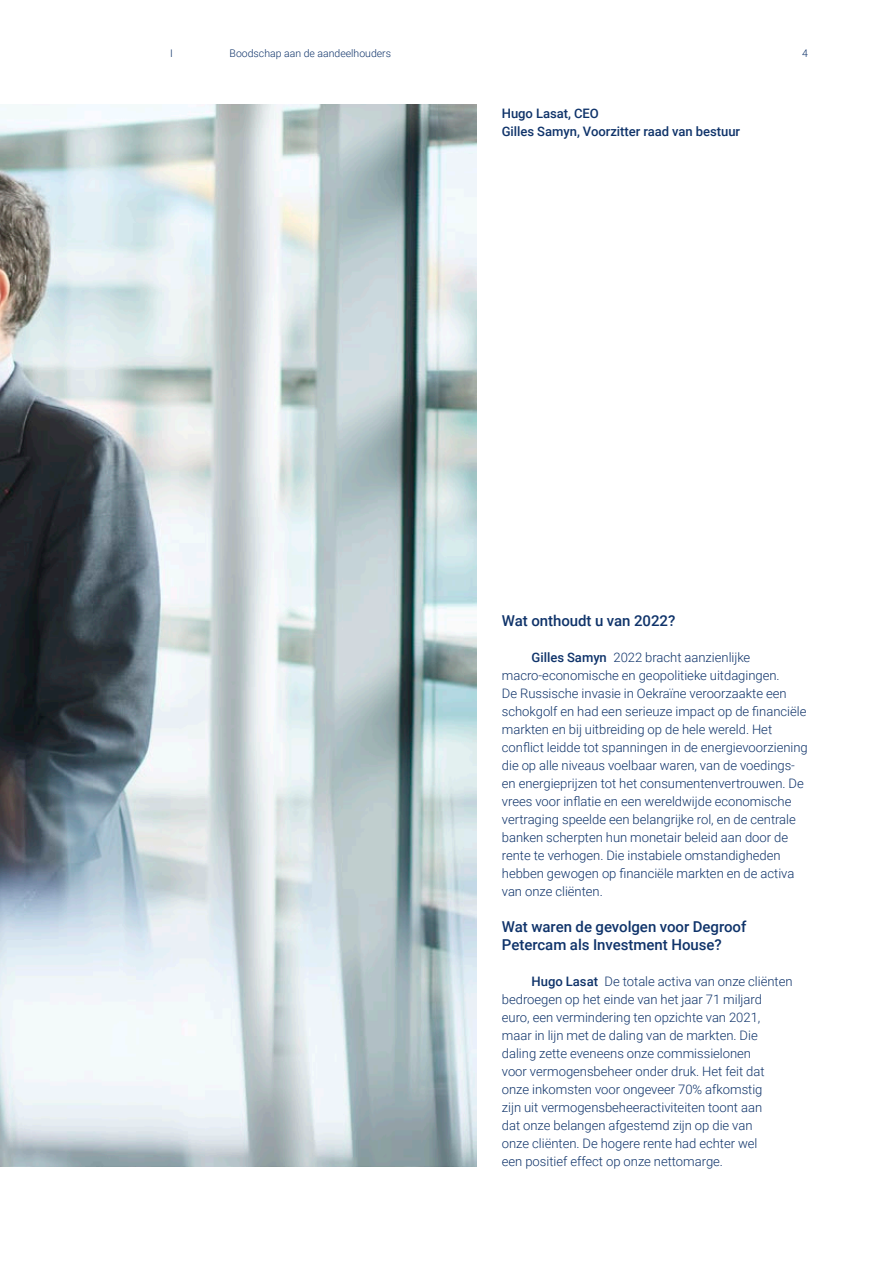
<style>
.page{position:relative;width:893px;height:1263px;background:#fff}
.page>*{position:absolute;margin:0;border:0;box-sizing:border-box;transform-origin:0 0}
.t1{font:500 15px/18px "Roboto";color:#0f336a}
.t2{font:300 13.05px/18px "Roboto";color:#0f336a}
.t3{font:500 13.05px/18px "Roboto";letter-spacing:-.005em;color:#0f336a}
.t4{font:300 10.5px "Roboto";color:#0f336a}
.s1{font-weight:500}
</style>
<div class="page">
<img style="left:0;top:104px;width:476px;height:1062px">
<p class="t4" style="left:170px;top:46px;width:4px">I</p>
<p class="t4" style="left:230px;top:46px;width:163px">Boodschap aan de aandeelhouders</p>
<p class="t4" style="left:802px;top:46px;width:7px">4</p>
<p class="t3" style="left:502px;top:104px;width:240px">Hugo Lasat, CEO<br>Gilles Samyn, Voorzitter raad van bestuur</p>
<p class="t1" style="left:502px;top:611px;width:175px">Wat onthoudt u van 2022?</p>
<p class="t2" style="left:502px;top:648px;width:307px;text-indent:30px"><span class="s1">Gilles Samyn</span> 2022 bracht aanzienlijke macro-economische en geopolitieke uitdagingen.<br>De Russische invasie in Oekraïne veroorzaakte een schokgolf en had een serieuze impact op de financiële markten en bij uitbreiding op de hele wereld. Het conflict leidde tot spanningen in de energievoorziening die op alle niveaus voelbaar waren, van de voedings&shy;en energieprijzen tot het consumentenvertrouwen. De vrees voor inflatie en een wereldwijde economische vertraging speelde een belangrijke rol, en de centrale banken scherpten hun monetair beleid aan door de rente te verhogen. Die instabiele omstandigheden hebben gewogen op financiële markten en de activa van onze cliënten.</p>
<p class="t1" style="left:502px;top:917px;width:246px">Wat waren de gevolgen voor Degroof<br>Petercam als Investment House?</p>
<p class="t2" style="left:502px;top:972px;width:292px;text-indent:30px"><span class="s1">Hugo Lasat</span> De totale activa van onze cliënten bedroegen op het einde van het jaar 71 miljard euro, een vermindering ten opzichte van 2021, maar in lijn met de daling van de markten. Die daling zette eveneens onze commissielonen<br>voor vermogensbeheer onder druk. Het feit dat onze inkomsten voor ongeveer 70% afkomstig<br>zijn uit vermogensbeheeractiviteiten toont aan<br>dat onze belangen afgestemd zijn op die van<br>onze cliënten. De hogere rente had echter wel<br>een positief effect op onze nettomarge.</p>
</div>
